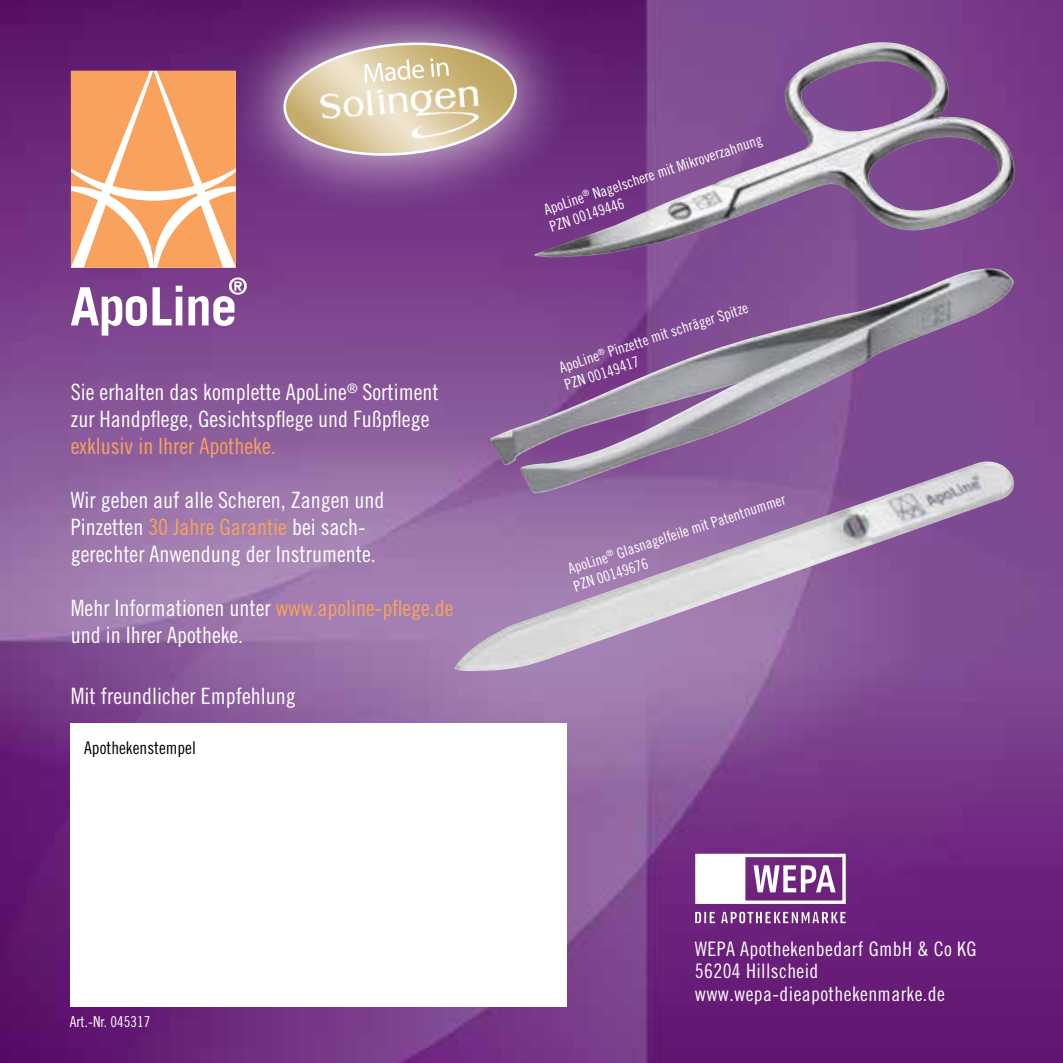
<style>
.page{position:relative;width:1063px;height:1063px;background:#fff}
.page>*{position:absolute;margin:0;border:0;box-sizing:border-box;transform-origin:0 0}
.t1{font:22.5px/27px "Trade Gothic LT Std Cn 18";color:#fff}
.t2{font:22.5px "Trade Gothic LT Std Cn 18";color:#f9a25e}
.t3{font:20px/22.5px "Trade Gothic LT Std Cn 18";letter-spacing:.02em;color:#fff}
.t4{font:17.5px "Trade Gothic LT Std Cn 18";color:#000}
.t5{font:15px/18px "Trade Gothic LT Std Cn 18";color:#fff}
.s1{color:#f9a25e}
</style>
<div class="page">
<img style="left:0;top:0;width:1063px;height:1063px">
<div style="left:71px;top:723px;width:496px;height:283px;background:#fff"></div>
<svg style="left:695px;top:912px;width:20px;height:11px"></svg>
<svg style="left:721px;top:912px;width:125px;height:11px"></svg>
<svg style="left:695px;top:854px;width:151px;height:50px"></svg>
<svg style="left:210px;top:0;width:380px;height:235px;background:#733682"></svg>
<svg style="left:282px;top:39px;width:236px;height:120px;background:#c8b1a5"></svg>
<img style="left:454px;top:462px;width:564px;height:211px">
<img style="left:533px;top:42px;width:489px;height:218px">
<img style="left:490px;top:269px;width:525px;height:225px">
<svg style="left:71px;top:71px;width:165px;height:197px"></svg>
<svg style="left:153px;top:286px;width:29px;height:39px"></svg>
<svg style="left:71px;top:287px;width:76px;height:49px"></svg>
<svg style="left:189px;top:277px;width:58px;height:49px"></svg>
<p class="t1" style="left:71px;top:378px;width:369px">Sie erhalten das komplette ApoLine<sup>®</sup> Sortiment zur Handpflege, Gesichtspflege und Fußpflege</p>
<p class="t2" style="left:71px;top:433px;width:206px">exklusiv in Ihrer Apotheke.</p>
<p class="t1" style="left:71px;top:486px;width:315px">Wir geben auf alle Scheren, Zangen und<br>Pinzetten <span class="s1">30 Jahre Garantie</span> bei sach&shy;gerechter Anwendung der Instrumente.</p>
<p class="t1" style="left:71px;top:594px;width:384px">Mehr Informationen unter <span class="s1">www.apoline-pflege.de </span>und in Ihrer Apotheke.</p>
<p class="t1" style="left:71px;top:682px;width:226px">Mit freundlicher Empfehlung</p>
<p class="t4" style="left:84px;top:737px;width:113px">Apothekenstempel</p>
<p class="t5" style="left:70px;top:1013px;width:82px">Art.-Nr. 045317</p>
<p class="t5" style="left:542px;top:201px;width:230px;rotate:-18deg">ApoLine<sup>®</sup> Nagelschere mit Mikroverzahnung<br>PZN 00149446</p>
<p class="t5" style="left:557px;top:359px;width:199px;rotate:-18deg">ApoLine<sup>®</sup> Pinzette mit schräger Spitze<br>PZN 00149417</p>
<p class="t5" style="left:566px;top:561px;width:229px;rotate:-18deg">ApoLine<sup>®</sup> Glasnagelfeile mit Patentnummer<br>PZN 00149676</p>
<p class="t3" style="left:695px;top:937px;width:283px">WEPA Apothekenbedarf GmbH &amp; Co KG<br>56204 Hillscheid www.wepa-dieapothekenmarke.de</p>
</div>
